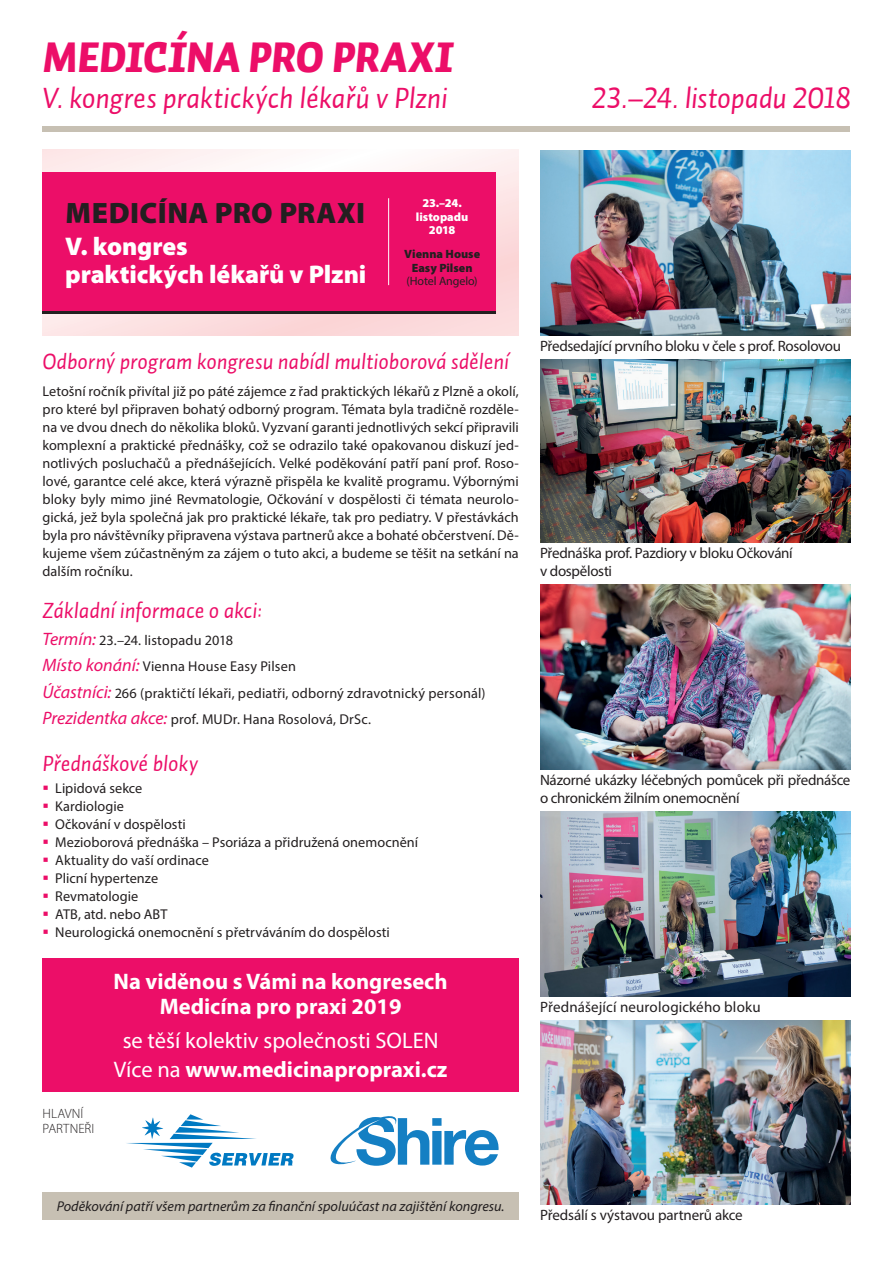
<style>
.page{position:relative;width:893px;height:1263px;background:#fff}
.page>*{position:absolute;margin:0;border:0;box-sizing:border-box;transform-origin:0 0}
.t1{font:42px "Auto 1 Black Italic LF";letter-spacing:-.005em;color:#ec0e68}
.t2{font:30px "Auto 1 Italic LF";letter-spacing:-.01em;color:#ec0e68}
.t3{font:900 29.55px "Myriad Pro";letter-spacing:.015em;color:#231f20}
.t4{font:900 25.65px/28px "Myriad Pro";color:#fff}
.nadpis_2{font:22.5px "Auto 1 Italic LF";letter-spacing:-.005em;color:#ec0e68}
.t5{font:700 22.5px/25.5px "Myriad Pro";color:#fff;text-align:center}
.t6{font:22.5px "Myriad Pro";color:#fff}
.popiska_obrazku{font:15px/18px "Myriad Pro";letter-spacing:-.02em;color:#231f20}
.popiska_obrazku-2{font:15px "Myriad Pro";letter-spacing:.01em;color:#231f20}
.text{font:14.25px/18px "Myriad Pro";letter-spacing:.005em;color:#231f20;text-align:justify}
.odrazka_po_dvojtečku{font:14.25px "Myriad Pro";letter-spacing:.015em;color:#231f20}
.t7{font:italic 14.25px "Myriad Pro";color:#231f20}
.obsah_rubriky{font:300 13.5px/15px "Myriad Pro";color:#231f20}
.t8{font:900 12px/13.6px "Myriad Pro";color:#231f20;text-align:center}
.t9{font:900 12px/13.6px "Myriad Pro";color:#fff;text-align:center}
.t10{font:12px "Myriad Pro";letter-spacing:-.005em;color:#231f20}
.s1{font-style:italic;font-size:18px;color:#ec0e68}
.s2{font-weight:400}
</style>
<div class="page">
<svg style="left:43px;top:149px;width:476px;height:186px"></svg>
<div style="left:43px;top:172px;width:453px;height:141px;background:#ec0e68"></div>
<hr style="left:43px;top:311px;width:453px;height:2px;background:#231f20">
<hr style="left:388px;top:198px;width:1px;height:87px;background:#fff">
<div style="left:43px;top:127px;width:807px;height:5px;background:#c7c0b3"></div>
<img style="left:540px;top:150px;width:310px;height:185px">
<img style="left:540px;top:359px;width:310px;height:183px">
<img style="left:540px;top:584px;width:310px;height:185px">
<img style="left:540px;top:811px;width:310px;height:185px">
<img style="left:540px;top:1020px;width:310px;height:185px">
<div style="left:43px;top:1192px;width:476px;height:27px;background:#c7c0b3"></div>
<div style="left:43px;top:958px;width:476px;height:133px;background:#ec0e68"></div>
<svg style="left:126px;top:1114px;width:167px;height:53px"></svg>
<svg style="left:330px;top:1116px;width:169px;height:50px"></svg>
<p class="t1" style="left:43px;top:30px;width:412px">MEDICÍNA PRO PRAXI</p>
<p class="t2" style="left:43px;top:79px;width:407px">V. kongres praktických lékařů v Plzni</p>
<p class="t2" style="left:592px;top:79px;width:261px">23.–24. listopadu 2018</p>
<h3 class="t3" style="left:65px;top:193px;width:301px">MEDICÍNA PRO PRAXI</h3>
<h3 class="t4" style="left:65px;top:231px;width:303px">V. kongres<br>praktických lékařů v Plzni</h3>
<p class="t9" style="left:416px;top:196px;width:54px">23.–24. listopadu<br>2018</p>
<p class="t8" style="left:404px;top:247px;width:77px">Vienna House<br>Easy Pilsen</p>
<p class="t10" style="left:407px;top:274px;width:73px">(Hotel Angelo)</p>
<p class="nadpis_2" style="left:43px;top:347px;width:468px">Odborný program kongresu nabídl multioborová sdělení</p>
<p class="text" style="left:43px;top:382px;width:478px">Letošní ročník přivítal již po páté zájemce z řad praktických lékařů z Plzně a okolí, pro které byl připraven bohatý odborný program. Témata byla tradičně rozděle&shy;na ve dvou dnech do několika bloků. Vyzvaní garanti jednotlivých sekcí připravili komplexní a praktické přednášky, což se odrazilo také opakovanou diskuzí jed&shy;notlivých posluchačů a přednášejících. Velké poděkování patří paní prof. Roso&shy;lové, garantce celé akce, která výrazně přispěla ke kvalitě programu. Výbornými bloky byly mimo jiné Revmatologie, Očkování v dospělosti či témata neurolo&shy;gická, jež byla společná jak pro praktické lékaře, tak pro pediatry. V přestávkách byla pro návštěvníky připravena výstava partnerů akce a bohaté občerstvení. Dě&shy;kujeme všem zúčastněným za zájem o tuto akci, a budeme se těšit na setkání na dalším ročníku.</p>
<p class="nadpis_2" style="left:43px;top:596px;width:222px">Základní informace o akci:</p>
<p class="odrazka_po_dvojtečku" style="left:43px;top:631px;width:192px"><span class="s1">Termín:</span> 23.–24. listopadu 2018</p>
<p class="odrazka_po_dvojtečku" style="left:43px;top:658px;width:255px"><span class="s1">Místo konání:</span> Vienna House Easy Pilsen</p>
<p class="odrazka_po_dvojtečku" style="left:43px;top:684px;width:445px"><span class="s1">Účastníci:</span> 266 (praktičtí lékaři, pediatři, odborný zdravotnický personál)</p>
<p class="odrazka_po_dvojtečku" style="left:43px;top:711px;width:330px"><span class="s1">Prezidentka akce:</span> prof. MUDr. Hana Rosolová, DrSc.</p>
<p class="nadpis_2" style="left:43px;top:749px;width:157px">Přednáškové bloky</p>
<p class="text" style="left:55px;top:779px;width:89px">Lipidová sekce</p>
<p class="text" style="left:55px;top:797px;width:70px">Kardiologie</p>
<p class="text" style="left:55px;top:815px;width:132px">Očkování v dospělosti</p>
<p class="text" style="left:55px;top:833px;width:364px">Mezioborová přednáška – Psoriáza a přidružená onemocnění</p>
<p class="text" style="left:55px;top:851px;width:155px">Aktuality do vaší ordinace</p>
<p class="text" style="left:55px;top:869px;width:104px">Plicní hypertenze</p>
<p class="text" style="left:55px;top:887px;width:84px">Revmatologie</p>
<p class="text" style="left:55px;top:905px;width:114px">ATB, atd. nebo ABT</p>
<p class="text" style="left:55px;top:923px;width:336px">Neurologická onemocnění s přetrváváním do dospělosti</p>
<p class="obsah_rubriky" style="left:43px;top:1106px;width:53px">HLAVNÍ<br>PARTNEŘI</p>
<p class="t5" style="left:114px;top:968px;width:335px">Na viděnou s Vámi na kongresech<br>Medicína pro praxi 2019</p>
<p class="t6" style="left:123px;top:1026px;width:317px">se těší kolektiv společnosti SOLEN</p>
<p class="t5" style="left:114px;top:1056px;width:335px"><span class="s2">Více na</span> www.medicinapropraxi.cz</p>
<p class="popiska_obrazku" style="left:540px;top:337px;width:303px">Předsedající prvního bloku v čele s prof. Rosolovou</p>
<p class="popiska_obrazku" style="left:540px;top:543px;width:254px">Přednáška prof. Pazdiory v bloku Očkování v dospělosti</p>
<p class="popiska_obrazku" style="left:540px;top:770px;width:312px">Názorné ukázky léčebných pomůcek při přednášce o chronickém žilním onemocnění</p>
<p class="popiska_obrazku-2" style="left:540px;top:997px;width:222px">Přednášející neurologického bloku</p>
<p class="t7" style="left:57px;top:1197px;width:449px">Poděkování patří všem partnerům za finanční spoluúčast na zajištění kongresu.</p>
<p class="popiska_obrazku" style="left:540px;top:1206px;width:204px">Předsálí s výstavou partnerů akce</p>
</div>
